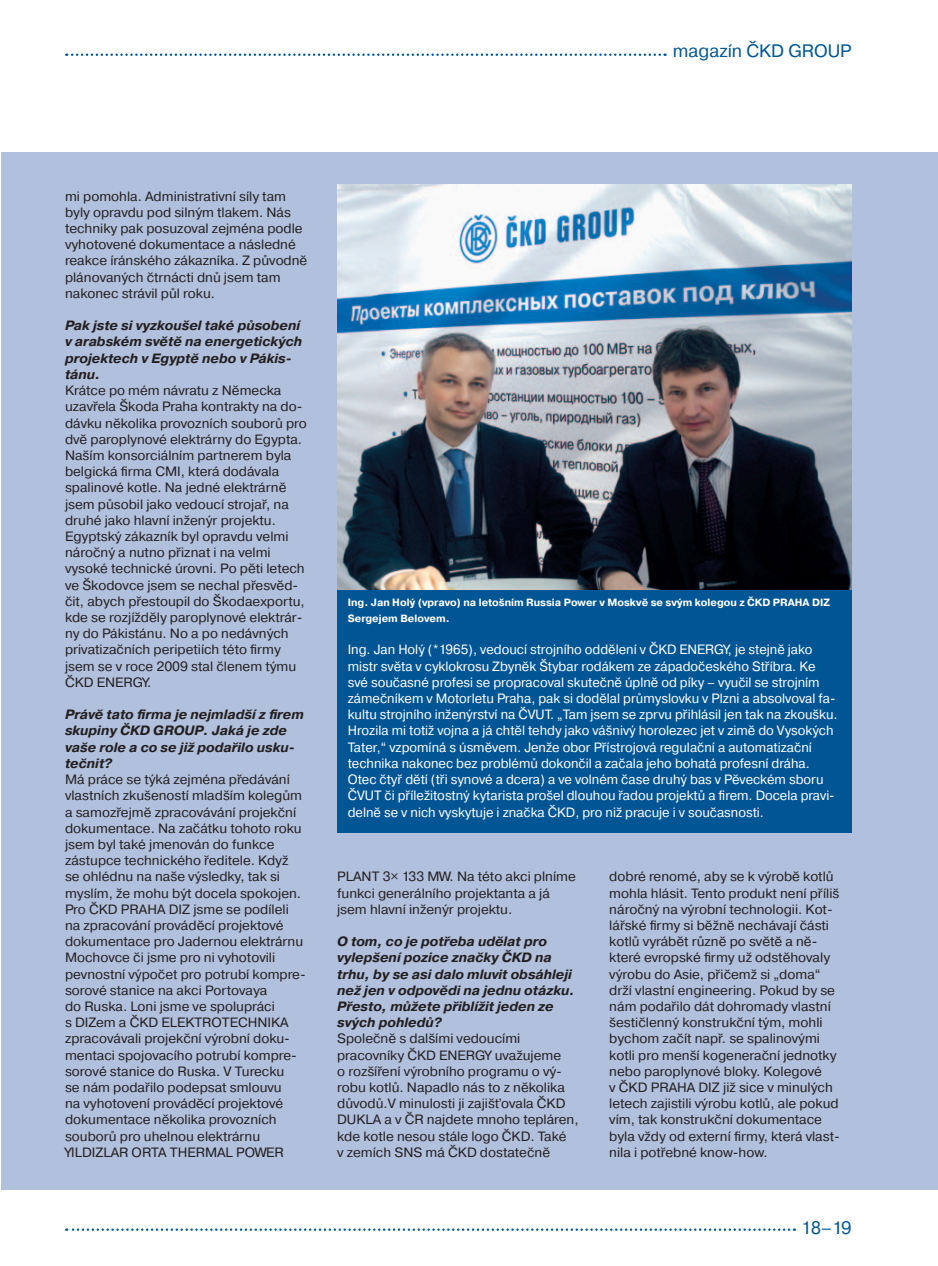
<style>
.page{position:relative;width:938px;height:1266px;background:#fff}
.page>*{position:absolute;margin:0;border:0;box-sizing:border-box;transform-origin:0 0}
.t1{font:18px "Pragmatica";color:#005595}
.t2{font:13.5px/16.2px "Pragmatica";color:#231f20}
.t3{font:13.5px/16.2px "Pragmatica";color:#fff}
.t4{font:italic 700 13.5px/16.2px "Pragmatica";color:#231f20}
.t5{font:700 10.5px/16.2px "Pragmatica";color:#fff}
</style>
<div class="page">
<div style="left:1px;top:152px;width:937px;height:1037px;background:#b1c0dc"></div>
<div style="left:337px;top:577px;width:515px;height:255px;background:#005595"></div>
<img style="left:337px;top:184px;width:515px;height:405px">
<svg style="left:66px;top:1228px;width:729px;height:2px"></svg>
<svg style="left:66px;top:53px;width:600px;height:3px"></svg>
<h1 class="t1" style="left:673px;top:44px;width:180px">magazín ČKD GROUP</h1>
<p class="t2" style="left:65px;top:189px;width:244px">mi pomohla. Administrativní síly tam byly opravdu pod silným tlakem. Nás techniky pak posuzoval zejména podle vyhotovené dokumentace a následné reakce íránského zákazníka. Z původně plánovaných čtrnácti dnů jsem tam nakonec strávil půl roku.</p>
<p class="t4" style="left:65px;top:318px;width:239px">Pak jste si vyzkoušel také působení v arabském světě na energetických projektech v Egyptě nebo v Pákis&shy;tánu.</p>
<p class="t2" style="left:65px;top:383px;width:243px">Krátce po mém návratu z Německa uzavřela Škoda Praha kontrakty na do&shy;dávku několika provozních souborů pro dvě paroplynové elektrárny do Egypta.<br>Naším konsorciálním partnerem byla belgická firma CMI, která dodávala spalinové kotle. Na jedné elektrárně jsem působil jako vedoucí strojař, na druhé jako hlavní inženýr projektu.<br>Egyptský zákazník byl opravdu velmi náročný a nutno přiznat i na velmi vysoké technické úrovni. Po pěti letech ve Škodovce jsem se nechal přesvěd&shy;čit, abych přestoupil do Škodaexportu, kde se rozjížděly paroplynové elektrár&shy;ny do Pákistánu. No a po nedávných privatizačních peripetiích této firmy jsem se v roce 2009 stal členem týmu ČKD ENERGY.</p>
<p class="t4" style="left:65px;top:707px;width:240px">Právě tato firma je nejmladší z firem skupiny ČKD GROUP. Jaká je zde vaše role a co se již podařilo usku&shy;tečnit?</p>
<p class="t2" style="left:65px;top:772px;width:242px">Má práce se týká zejména předávání vlastních zkušeností mladším kolegům a samozřejmě zpracovávání projekční dokumentace. Na začátku tohoto roku jsem byl také jmenován do funkce zástupce technického ředitele. Když se ohlédnu na naše výsledky, tak si myslím, že mohu být docela spokojen.<br>Pro ČKD PRAHA DIZ jsme se podíleli na zpracování prováděcí projektové dokumentace pro Jadernou elektrárnu Mochovce či jsme pro ni vyhotovili pevnostní výpočet pro potrubí kompre&shy;sorové stanice na akci Portovaya<br>do Ruska. Loni jsme ve spolupráci<br>s DIZem a ČKD ELEKTROTECHNIKA zpracovávali projekční výrobní doku&shy;mentaci spojovacího potrubí kompre&shy;sorové stanice do Ruska. V Turecku<br>se nám podařilo podepsat smlouvu<br>na vyhotovení prováděcí projektové dokumentace několika provozních souborů pro uhelnou elektrárnu YILDIZLAR ORTA THERMAL POWER</p>
<p class="t5" style="left:348px;top:595px;width:484px">Ing. Jan Holý (vpravo) na letošním Russia Power v Moskvě se svým kolegou z ČKD PRAHA DIZ<br>Sergejem Belovem.</p>
<p class="t3" style="left:348px;top:642px;width:491px">Ing. Jan Holý (*1965), vedoucí strojního oddělení v ČKD ENERGY, je stejně jako mistr světa v cyklokrosu Zbyněk Štybar rodákem ze západočeského Stříbra. Ke své současné profesi se propracoval skutečně úplně od píky – vyučil se strojním zámečníkem v Motorletu Praha, pak si dodělal průmyslovku v Plzni a absolvoval fa&shy;kultu strojního inženýrství na ČVUT. „Tam jsem se zprvu přihlásil jen tak na zkoušku.<br>Hrozila mi totiž vojna a já chtěl tehdy jako vášnivý horolezec jet v zimě do Vysokých Tater,“ vzpomíná s úsměvem. Jenže obor Přístrojová regulační a automatizační technika nakonec bez problémů dokončil a začala jeho bohatá profesní dráha.<br>Otec čtyř dětí (tři synové a dcera) a ve volném čase druhý bas v Pěveckém sboru ČVUT či příležitostný kytarista prošel dlouhou řadou projektů a firem. Docela pravi&shy;delně se v nich vyskytuje i značka ČKD, pro niž pracuje i v současnosti.</p>
<p class="t2" style="left:337px;top:869px;width:240px">PLANT 3× 133 MW. Na této akci plníme funkci generálního projektanta a já jsem hlavní inženýr projektu.</p>
<p class="t4" style="left:337px;top:934px;width:239px">O tom, co je potřeba udělat pro vylepšení pozice značky ČKD na trhu, by se asi dalo mluvit obsáhleji než jen v odpovědi na jednu otázku.<br>Přesto, můžete přiblížit jeden ze svých pohledů?</p>
<p class="t2" style="left:337px;top:1031px;width:243px">Společně s dalšími vedoucími pracovníky ČKD ENERGY uvažujeme<br>o rozšíření výrobního programu o vý&shy;robu kotlů. Napadlo nás to z několika důvodů.V minulosti ji zajišťovala ČKD DUKLA a v ČR najdete mnoho tepláren, kde kotle nesou stále logo ČKD. Také<br>v zemích SNS má ČKD dostatečně</p>
<p class="t2" style="left:609px;top:869px;width:232px">dobré renomé, aby se k výrobě kotlů mohla hlásit. Tento produkt není příliš náročný na výrobní technologii. Kot&shy;lářské firmy si běžně nechávají části kotlů vyrábět různě po světě a ně&shy;které evropské firmy už odstěhovaly výrobu do Asie, přičemž si „doma“ drží vlastní engineering. Pokud by se nám podařilo dát dohromady vlastní šestičlenný konstrukční tým, mohli bychom začít např. se spalinovými kotli pro menší kogenerační jednotky nebo paroplynové bloky. Kolegové<br>v ČKD PRAHA DIZ již sice v minulých letech zajistili výrobu kotlů, ale pokud vím, tak konstrukční dokumentace byla vždy od externí firmy, která vlast&shy;nila i potřebné know-how.</p>
<h1 class="t1" style="left:801px;top:1221px;width:52px">18–19</h1>
</div>
